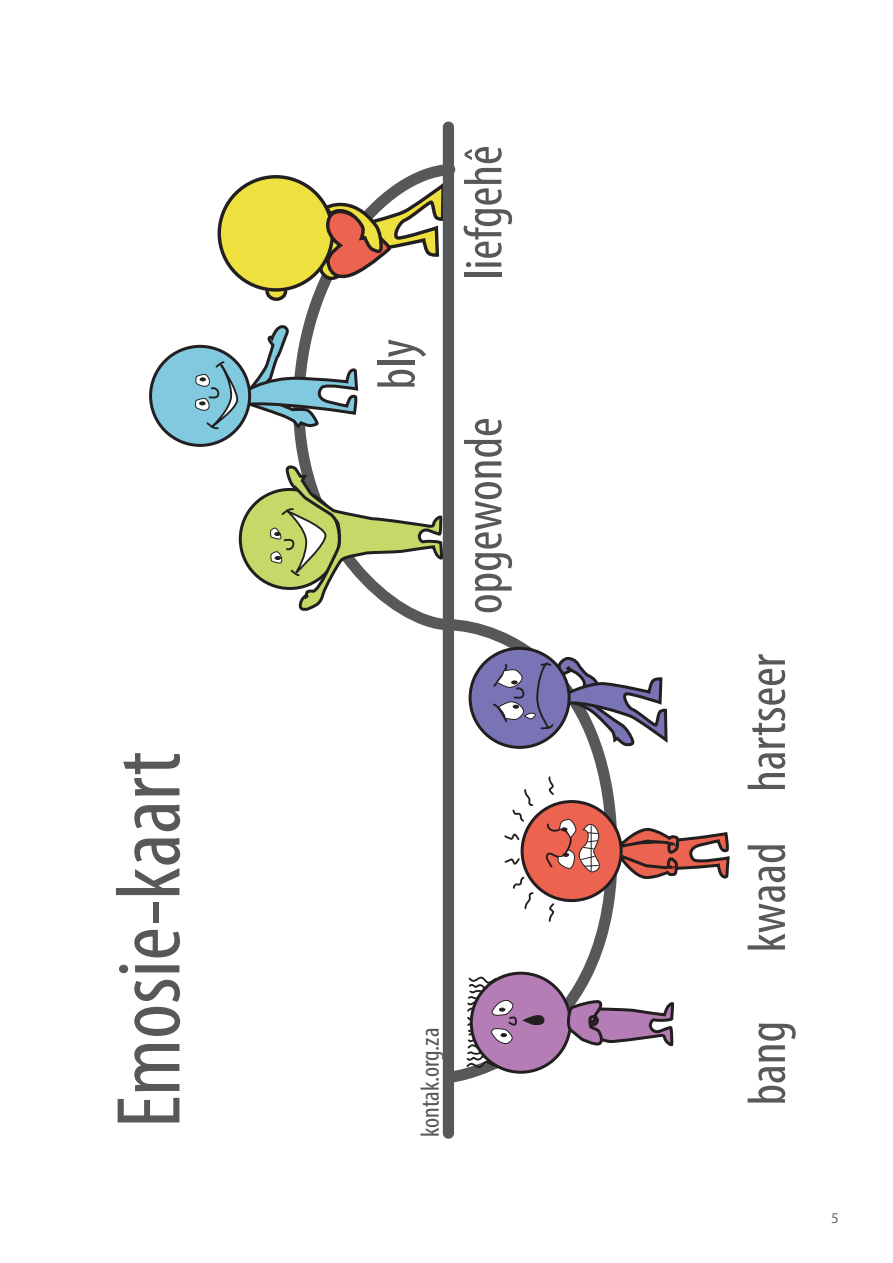
<style>
.page{position:relative;width:893px;height:1263px;background:#fff}
.page>*{position:absolute;margin:0;border:0;box-sizing:border-box;transform-origin:0 0}
.t1{font:condensed 91.8px "Myriad Pro";color:#57585a}
.t2{font:condensed 53.85px "Myriad Pro";color:#57585a}
.t3{font:condensed 26.25px "Myriad Pro";color:#57585a}
.t4{font:15px "Myriad Pro";color:#6c6d70}
</style>
<div class="page">
<svg style="left:296px;top:166px;width:303px;height:922px"></svg>
<svg style="left:465px;top:970px;width:210px;height:105px"></svg>
<svg style="left:503px;top:775px;width:227px;height:187px"></svg>
<svg style="left:545px;top:374px;width:124px;height:496px"></svg>
<svg style="left:467px;top:645px;width:199px;height:105px"></svg>
<svg style="left:149px;top:121px;width:298px;height:327px"></svg>
<div style="left:443px;top:127px;width:11px;height:1006px;background:#57585a"></div>
<svg style="left:238px;top:463px;width:205px;height:152px"></svg>
<p class="t1" style="left:94px;top:1128px;width:378px;rotate:-90deg">Emosie-kaart</p>
<p class="t2" style="left:364px;top:389px;width:52px;rotate:-90deg">bly</p>
<p class="t2" style="left:451px;top:280px;width:136px;rotate:-90deg">liefgehê</p>
<p class="t2" style="left:451px;top:614px;width:198px;rotate:-90deg">opgewonde</p>
<p class="t3" style="left:414px;top:1137px;width:111px;rotate:-90deg">kontak.org.za</p>
<p class="t2" style="left:735px;top:792px;width:139px;rotate:-90deg">hartseer</p>
<p class="t2" style="left:735px;top:952px;width:111px;rotate:-90deg">kwaad</p>
<p class="t2" style="left:735px;top:1105px;width:86px;rotate:-90deg">bang</p>
<p class="t4" style="left:831px;top:1209px;width:9px">5</p>
</div>
